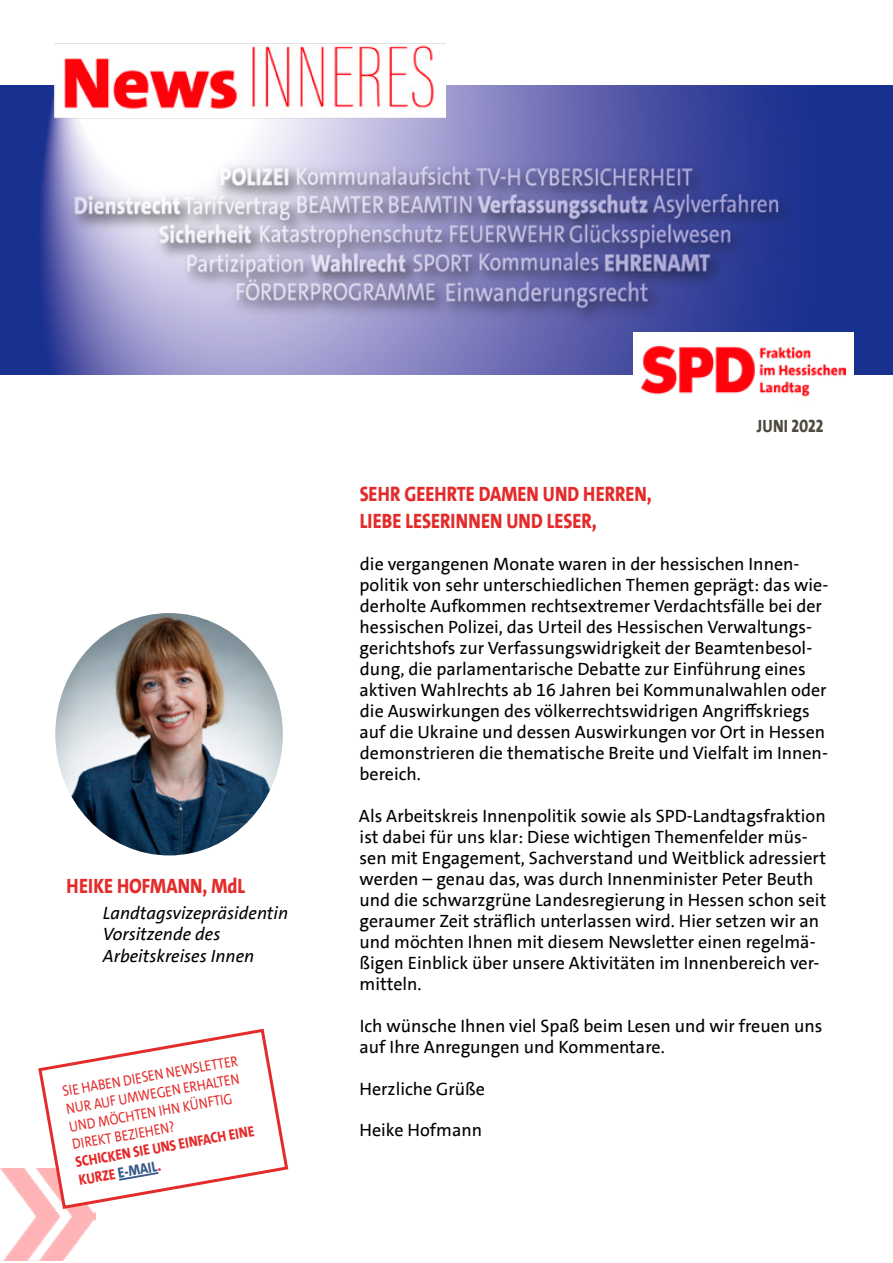
<style>
.page{position:relative;width:893px;height:1263px;background:#fff}
.page>*{position:absolute;margin:0;border:0;box-sizing:border-box;transform-origin:0 0}
.Überschrift18-2sp{font:800 21px "SPD The Sans Versal";color:#e42b2b;scale:.85 1}
.t1{font:18px/21px "SPD The Sans";color:#000}
.Überschrift18-2sp-2{font:italic 18px "SPD The Sans";color:#000}
.t2{font:800 18px "SPD The Sans Versal";letter-spacing:.005em;color:#4e4a40;scale:.85 1}
.t3{font:15px/18px "SPD The Sans Versal";color:#e42b2b;scale:.85 1}
.t4{font:800 15px/18px "SPD The Sans Versal";color:#e42b2b;scale:.85 1}
.s1{font-family:"SPD The Sans"}
.s2{color:#38598b}
</style>
<div class="page">
<img style="left:55px;top:613px;width:228px;height:242px">
<img style="left:1px;top:1169px;width:95px;height:92px">
<img style="left:0;top:86px;width:893px;height:288px">
<div style="left:634px;top:332px;width:220px;height:73px;background:#fff"></div>
<img style="left:641px;top:345px;width:204px;height:52px">
<img style="left:54px;top:43px;width:391px;height:87px">
<svg style="left:37px;top:1028px;width:252px;height:183px"></svg>
<p class="Überschrift18-2sp" style="left:67px;top:872px;width:212px">HEIKE HOFMANN, <span class="s1">MdL</span></p>
<p class="Überschrift18-2sp-2" style="left:103px;top:901px;width:187px">Landtagsvizepräsidentin</p>
<p class="Überschrift18-2sp-2" style="left:103px;top:923px;width:119px">Vorsitzende des</p>
<p class="Überschrift18-2sp-2" style="left:103px;top:944px;width:153px">Arbeitskreises Innen</p>
<p class="t3" style="left:61px;top:1083px;width:211px;rotate:-10deg">Sie haben diesen Newsletter nur auf Umwegen erhalten und möchten ihn künftig direkt beziehen?</p>
<p class="t4" style="left:74px;top:1153px;width:215px;rotate:-10deg">Schicken Sie uns einfach eine kurze <span class="s2">E-Mail</span>.</p>
<p class="t2" style="left:757px;top:414px;width:80px">JUNI 2022</p>
<p class="Überschrift18-2sp" style="left:360px;top:481px;width:345px">SEHR GEEHRTE DAMEN UND HERREN,</p>
<p class="Überschrift18-2sp" style="left:360px;top:508px;width:280px">LIEBE LESERINNEN UND LESER,</p>
<p class="t1" style="left:359px;top:554px;width:470px">die vergangenen Monate waren in der hessischen Innen&shy;politik von sehr unterschiedlichen Themen geprägt: das wie&shy;derholte Aufkommen rechtsextremer Verdachtsfälle bei der hessischen Polizei, das Urteil des Hessischen Verwaltungs&shy;gerichtshofs zur Verfassungswidrigkeit der Beamtenbesol&shy;dung, die parlamentarische Debatte zur Einführung eines aktiven Wahlrechts ab 16 Jahren bei Kommunalwahlen oder die Auswirkungen des völkerrechtswidrigen Angriffskriegs auf die Ukraine und dessen Auswirkungen vor Ort in Hessen demonstrieren die thematische Breite und Vielfalt im Innen&shy;bereich.</p>
<p class="t1" style="left:359px;top:806px;width:469px">Als Arbeitskreis Innenpolitik sowie als SPD-Landtagsfraktion ist dabei für uns klar: Diese wichtigen Themenfelder müs&shy;sen mit Engagement, Sachverstand und Weitblick adressiert werden – genau das, was durch Innenminister Peter Beuth und die schwarzgrüne Landesregierung in Hessen schon seit geraumer Zeit sträflich unterlassen wird. Hier setzen wir an und möchten Ihnen mit diesem Newsletter einen regelmä&shy;ßigen Einblick über unsere Aktivitäten im Innenbereich ver&shy;mitteln.</p>
<p class="t1" style="left:359px;top:1016px;width:465px">Ich wünsche Ihnen viel Spaß beim Lesen und wir freuen uns auf Ihre Anregungen und Kommentare.</p>
<p class="t1" style="left:360px;top:1078px;width:127px">Herzliche Grüße</p>
<p class="t1" style="left:360px;top:1120px;width:124px">Heike Hofmann</p>
</div>
